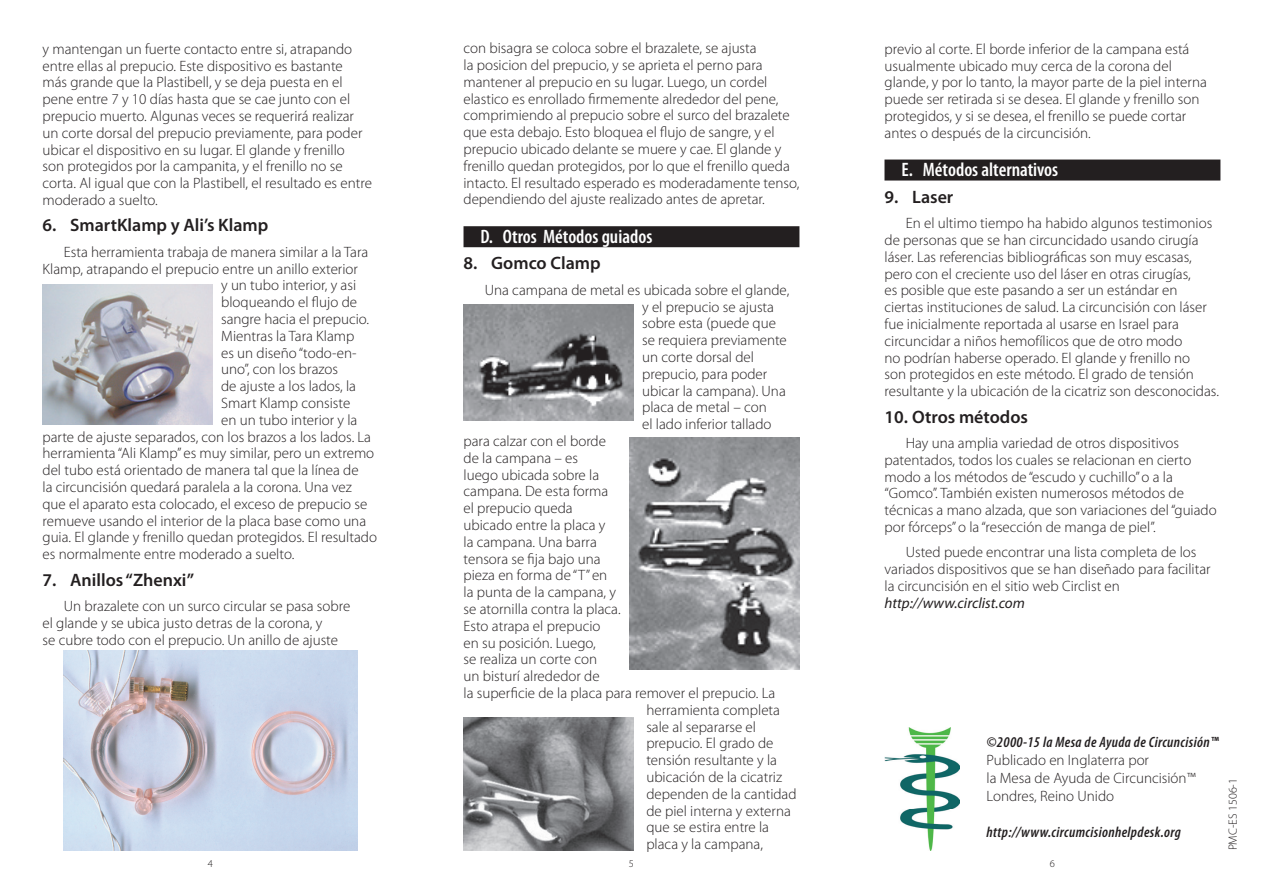
<style>
.page{position:relative;width:1263px;height:893px;background:#fff}
.page>*{position:absolute;margin:0;border:0;box-sizing:border-box;transform-origin:0 0}
.t1{font:600 condensed 19.5px "Myriad Pro";color:#fff}
.t2{font:600 18px "Myriad Pro";color:#231f20}
.t3{font:300 15px/16.8px "Myriad Pro";color:#231f20}
.t4{font:italic 600 condensed 15px "Myriad Pro";letter-spacing:.025em;color:#231f20}
.t5{font:italic 15px "Myriad Pro";color:#231f20}
.t6{font:300 12px "Myriad Pro";color:#231f20}
.t7{font:300 10.5px "Myriad Pro";color:#231f20}
</style>
<div class="page">
<img style="left:884px;top:727px;width:75px;height:124px">
<div style="left:463px;top:226px;width:336px;height:21px;background:#231f20"></div>
<div style="left:884px;top:160px;width:336px;height:21px;background:#231f20"></div>
<img style="left:463px;top:304px;width:171px;height:116px">
<img style="left:629px;top:438px;width:170px;height:232px">
<img style="left:463px;top:717px;width:171px;height:133px">
<img style="left:43px;top:284px;width:170px;height:140px">
<img style="left:64px;top:651px;width:293px;height:199px">
<p class="t3" style="left:43px;top:41px;width:331px">y mantengan un fuerte contacto entre si, atrapando entre ellas al prepucio. Este dispositivo es bastante<br>más grande que la Plastibell, y se deja puesta en el pene entre 7 y 10 días hasta que se cae junto con el prepucio muerto. Algunas veces se requerirá realizar un corte dorsal del prepucio previamente, para poder ubicar el dispositivo en su lugar. El glande y frenillo<br>son protegidos por la campanita, y el frenillo no se corta. Al igual que con la Plastibell, el resultado es entre moderado a suelto.</p>
<p class="t2" style="left:43px;top:215px;width:227px">6. SmartKlamp y Ali’s Klamp</p>
<p class="t3" style="left:64px;top:244px;width:306px">Esta herramienta trabaja de manera similar a la Tara</p>
<p class="t3" style="left:43px;top:260px;width:317px">Klamp, atrapando el prepucio entre un anillo exterior</p>
<p class="t3" style="left:221px;top:277px;width:137px">y un tubo interior, y asi</p>
<p class="t3" style="left:221px;top:294px;width:137px">bloqueando el flujo de</p>
<p class="t3" style="left:221px;top:311px;width:150px">sangre hacia el prepucio.</p>
<p class="t3" style="left:221px;top:328px;width:135px">Mientras la Tara Klamp</p>
<p class="t3" style="left:221px;top:344px;width:137px">es un diseño “todo-en-</p>
<p class="t3" style="left:221px;top:361px;width:118px">uno”, con los brazos</p>
<p class="t3" style="left:221px;top:378px;width:136px">de ajuste a los lados, la</p>
<p class="t3" style="left:221px;top:395px;width:131px">Smart Klamp consiste</p>
<p class="t3" style="left:221px;top:412px;width:138px">en un tubo interior y la</p>
<p class="t3" style="left:43px;top:428px;width:330px">parte de ajuste separados, con los brazos a los lados. La</p>
<p class="t3" style="left:43px;top:445px;width:333px">herramienta “Ali Klamp” es muy similar, pero un extremo</p>
<p class="t3" style="left:43px;top:462px;width:318px">del tubo está orientado de manera tal que la línea de</p>
<p class="t3" style="left:43px;top:479px;width:311px">la circuncisión quedará paralela a la corona. Una vez</p>
<p class="t3" style="left:43px;top:496px;width:326px">que el aparato esta colocado, el exceso de prepucio se</p>
<p class="t3" style="left:43px;top:512px;width:325px">remueve usando el interior de la placa base como una</p>
<p class="t3" style="left:43px;top:529px;width:336px">guia. El glande y frenillo quedan protegidos. El resultado</p>
<p class="t3" style="left:43px;top:546px;width:253px">es normalmente entre moderado a suelto.</p>
<p class="t2" style="left:43px;top:570px;width:153px">7. Anillos “Zhenxi”</p>
<p class="t3" style="left:43px;top:598px;width:309px;text-indent:21px">Un brazalete con un surco circular se pasa sobre el glande y se ubica justo detras de la corona, y<br>se cubre todo con el prepucio. Un anillo de ajuste</p>
<p class="t3" style="left:463px;top:40px;width:337px">con bisagra se coloca sobre el brazalete, se ajusta<br>la posicion del prepucio, y se aprieta el perno para mantener al prepucio en su lugar. Luego, un cordel elastico es enrollado firmemente alrededor del pene, comprimiendo al prepucio sobre el surco del brazalete que esta debajo. Esto bloquea el flujo de sangre, y el prepucio ubicado delante se muere y cae. El glande y frenillo quedan protegidos, por lo que el frenillo queda intacto. El resultado esperado es moderadamente tenso, dependiendo del ajuste realizado antes de apretar.</p>
<h1 class="t1" style="left:480px;top:226px;width:173px">D. Otros Métodos guiados</h1>
<p class="t2" style="left:463px;top:253px;width:139px">8. Gomco Clamp</p>
<p class="t3" style="left:485px;top:282px;width:306px">Una campana de metal es ubicada sobre el glande,</p>
<p class="t3" style="left:642px;top:298px;width:133px">y el prepucio se ajusta</p>
<p class="t3" style="left:642px;top:315px;width:135px">sobre esta (puede que</p>
<p class="t3" style="left:642px;top:332px;width:146px">se requiera previamente</p>
<p class="t3" style="left:642px;top:349px;width:113px">un corte dorsal del</p>
<p class="t3" style="left:642px;top:366px;width:127px">prepucio, para poder</p>
<p class="t3" style="left:642px;top:382px;width:145px">ubicar la campana). Una</p>
<p class="t3" style="left:642px;top:399px;width:126px">placa de metal – con</p>
<p class="t3" style="left:642px;top:416px;width:131px">el lado inferior tallado</p>
<p class="t3" style="left:463px;top:433px;width:144px">para calzar con el borde</p>
<p class="t3" style="left:463px;top:450px;width:116px">de la campana – es</p>
<p class="t3" style="left:463px;top:466px;width:137px">luego ubicada sobre la</p>
<p class="t3" style="left:463px;top:483px;width:146px">campana. De esta forma</p>
<p class="t3" style="left:463px;top:500px;width:111px">el prepucio queda</p>
<p class="t3" style="left:463px;top:517px;width:144px">ubicado entre la placa y</p>
<p class="t3" style="left:463px;top:534px;width:135px">la campana. Una barra</p>
<p class="t3" style="left:463px;top:550px;width:139px">tensora se fija bajo una</p>
<p class="t3" style="left:463px;top:567px;width:145px">pieza en forma de “T” en</p>
<p class="t3" style="left:463px;top:584px;width:154px">la punta de la campana, y</p>
<p class="t3" style="left:463px;top:601px;width:159px">se atornilla contra la placa.</p>
<p class="t3" style="left:463px;top:618px;width:139px">Esto atrapa el prepucio</p>
<p class="t3" style="left:463px;top:634px;width:134px">en su posición. Luego,</p>
<p class="t3" style="left:463px;top:651px;width:135px">se realiza un corte con</p>
<p class="t3" style="left:463px;top:668px;width:138px">un bisturí alrededor de</p>
<p class="t3" style="left:463px;top:685px;width:313px">la superficie de la placa para remover el prepucio. La</p>
<p class="t3" style="left:646px;top:702px;width:135px">herramienta completa</p>
<p class="t3" style="left:646px;top:718px;width:111px">sale al separarse el</p>
<p class="t3" style="left:646px;top:735px;width:129px">prepucio. El grado de</p>
<p class="t3" style="left:646px;top:752px;width:132px">tensión resultante y la</p>
<p class="t3" style="left:646px;top:769px;width:137px">ubicación de la cicatriz</p>
<p class="t3" style="left:646px;top:786px;width:152px">dependen de la cantidad</p>
<p class="t3" style="left:646px;top:802px;width:146px">de piel interna y externa</p>
<p class="t3" style="left:646px;top:819px;width:124px">que se estira entre la</p>
<p class="t3" style="left:646px;top:836px;width:118px">placa y la campana,</p>
<p class="t3" style="left:884px;top:41px;width:324px">previo al corte. El borde inferior de la campana está usualmente ubicado muy cerca de la corona del glande, y por lo tanto, la mayor parte de la piel interna puede ser retirada si se desea. El glande y frenillo son protegidos, y si se desea, el frenillo se puede cortar antes o después de la circuncisión.</p>
<h1 class="t1" style="left:901px;top:159px;width:158px">E. Métodos alternativos</h1>
<p class="t2" style="left:884px;top:187px;width:70px">9. Laser</p>
<p class="t3" style="left:884px;top:215px;width:336px;text-indent:21px">En el ultimo tiempo ha habido algunos testimonios de personas que se han circuncidado usando cirugía láser. Las referencias bibliográficas son muy escasas, pero con el creciente uso del láser en otras cirugías,<br>es posible que este pasando a ser un estándar en ciertas instituciones de salud. La circuncisión con láser fue inicialmente reportada al usarse en Israel para circuncidar a niños hemofílicos que de otro modo<br>no podrían haberse operado. El glande y frenillo no<br>son protegidos en este método. El grado de tensión resultante y la ubicación de la cicatriz son desconocidas.</p>
<p class="t2" style="left:884px;top:407px;width:145px">10. Otros métodos</p>
<p class="t3" style="left:884px;top:435px;width:334px;text-indent:21px">Hay una amplia variedad de otros dispositivos patentados, todos los cuales se relacionan en cierto modo a los métodos de “escudo y cuchillo” o a la “Gomco”. También existen numerosos métodos de técnicas a mano alzada, que son variaciones del “guiado por fórceps” o la “resección de manga de piel”.</p>
<p class="t3" style="left:884px;top:544px;width:328px;text-indent:21px">Usted puede encontrar una lista completa de los variados dispositivos que se han diseñado para facilitar la circuncisión en el sitio web Circlist en</p>
<p class="t5" style="left:884px;top:594px;width:142px">http://www.circlist.com</p>
<p class="t4" style="left:986px;top:734px;width:233px">©2000-15 la Mesa de Ayuda de Circuncisión™</p>
<p class="t3" style="left:986px;top:751px;width:211px;line-height:18px">Publicado en Inglaterra por<br>la Mesa de Ayuda de Circuncisión™<br>Londres, Reino Unido</p>
<p class="t4" style="left:986px;top:824px;width:196px">http://www.circumcisionhelpdesk.org</p>
<p class="t7" style="left:208px;top:858px;width:7px">4</p>
<p class="t7" style="left:629px;top:858px;width:7px">5</p>
<p class="t7" style="left:1050px;top:858px;width:7px">6</p>
<p class="t6" style="left:1226px;top:850px;width:74px;rotate:-90deg">PMC-ES 1506-1</p>
</div>
